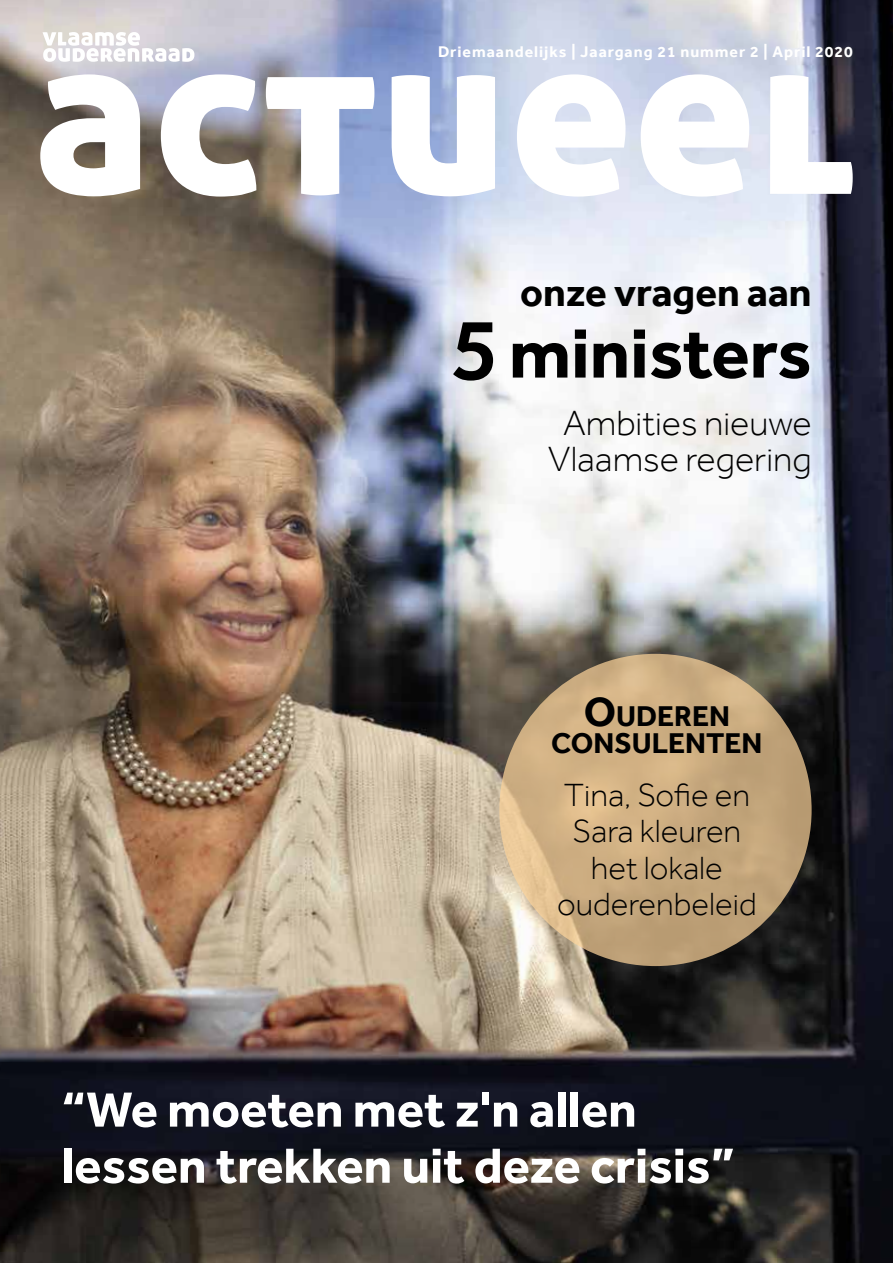
<style>
.page{position:relative;width:893px;height:1263px;background:#fff}
.page>*{position:absolute;margin:0;border:0;box-sizing:border-box;transform-origin:0 0}
.t1{font:700 72px "Effra";color:#000}
.t2{font:700 51px/56.1px "Effra";color:#fff}
.t3{font:700 40.5px "Effra";color:#000}
.t4{font:300 36px/36px "Effra";color:#000;text-align:center}
.t5{font:300 33px/36.3px "Effra";color:#000;text-align:center}
.t6{font:700 29.4px/27px "Effra";color:#000;text-align:center}
.t7{font:700 15.9px "Effra";letter-spacing:.06em;color:#fff}
.s1{font-weight:500;font-size:90px}
.s2{font-size:42px}
</style>
<div class="page">
<img style="left:0;top:0;width:893px;height:1263px">
<svg style="left:499px;top:654px;width:313px;height:312px;fill:#cbab80"></svg>
<svg style="left:40px;top:74px;width:813px;height:123px"></svg>
<svg style="left:43px;top:32px;width:151px;height:30px"></svg>
<p class="t7" style="left:438px;top:43px;width:416px">Driemaandelijks | Jaargang 21 nummer 2 | April 2020</p>
<p class="t3" style="left:520px;top:268px;width:293px">onze vragen aan</p>
<h1 class="t1" style="left:451px;top:311px;width:362px"><span class="s1">5</span>ministers</h1>
<p class="t4" style="left:548px;top:405px;width:265px">Ambities nieuwe<br>Vlaamse regering</p>
<p class="t6" style="left:551px;top:702px;width:213px"><span class="s2">O</span>UDEREN<br>CONSULENTEN</p>
<p class="t5" style="left:557px;top:776px;width:201px">Tina, Sofie en<br>Sara kleuren het lokale ouderenbeleid</p>
<p class="t2" style="left:61px;top:1081px;width:675px">“We moeten met z'n allen lessen trekken uit deze crisis”</p>
</div>
